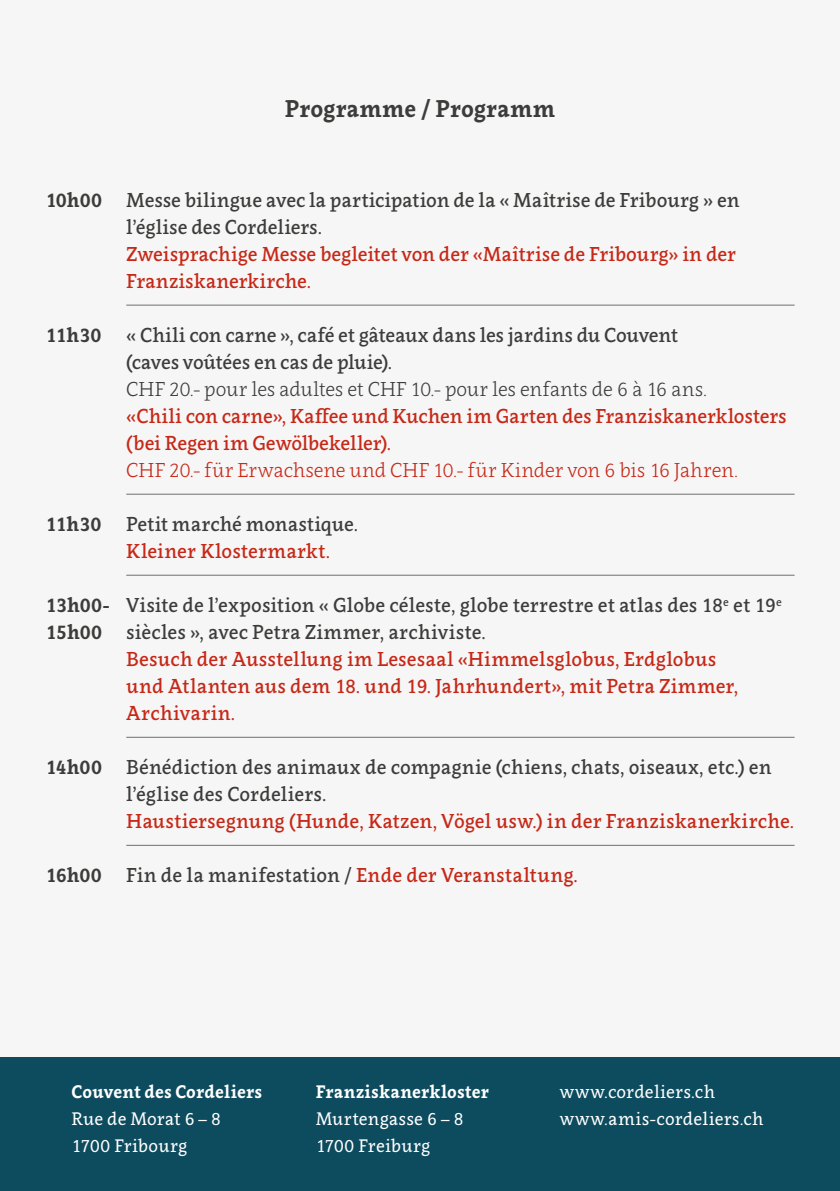
<style>
.page{position:relative;width:840px;height:1191px;background:#fff}
.page>*{position:absolute;margin:0;border:0;box-sizing:border-box;transform-origin:0 0}
.t1{font:700 24px "Clavo";color:#3c3c3b;scale:.94 1}
.t2{font:500 20px/27px "Clavo";color:#3c3c3b;scale:.94 1}
.t3{font:500 20px/27px "Clavo";color:#c62817;scale:.94 1}
.t4{font:300 20px "Clavo";letter-spacing:-.01em;color:#c62817;scale:.94 1}
.t5{font:300 20px "Clavo";letter-spacing:-.015em;color:#3c3c3b;scale:.94 1}
.t6{font:700 20px/27px "Clavo";letter-spacing:-.02em;color:#3c3c3b;scale:.94 1}
.t7{font:18px/27px "Clavo";letter-spacing:.005em;color:#fff;scale:.94 1}
.t8{font:700 18px "Clavo";letter-spacing:.01em;color:#fff;scale:.94 1}
.s1{font-weight:700}
.s2{color:#c62817}
.s3{color:#cd171a}
</style>
<div class="page">
<div style="left:0;top:0;width:839px;height:1191px;background:#f6f6f6"></div>
<div style="left:0;top:1057px;width:839px;height:134px;background:#0d4c5f"></div>
<hr style="left:126px;top:305px;width:668px;height:1px;background:#706f6f">
<hr style="left:126px;top:494px;width:668px;height:1px;background:#706f6f">
<hr style="left:126px;top:575px;width:668px;height:1px;background:#706f6f">
<hr style="left:126px;top:737px;width:668px;height:1px;background:#706f6f">
<hr style="left:126px;top:845px;width:668px;height:1px;background:#706f6f">
<p class="t1" style="left:284px;top:91px;width:289px">Programme / Programm</p>
<p class="t2" style="left:126px;top:186px;width:653px;text-indent:-81px"><span class="s1">10h00</span> Messe bilingue avec la participation de la « Maîtrise de Fribourg » en l’église des Cordeliers.</p>
<p class="t3" style="left:126px;top:240px;width:650px">Zweisprachige Messe begleitet von der «Maîtrise de Fribourg» in der<br>Franziskanerkirche.</p>
<p class="t2" style="left:126px;top:321px;width:588px;text-indent:-81px"><span class="s1">11h30</span> « Chili con carne », café et gâteaux dans les jardins du Couvent (caves voûtées en cas de pluie).</p>
<p class="t5" style="left:126px;top:375px;width:619px">CHF 20.- pour les adultes et CHF 10.- pour les enfants de 6 à 16 ans.</p>
<p class="t3" style="left:126px;top:402px;width:703px">«Chili con carne», Kaffee und Kuchen im Garten des Franziskanerklosters (bei Regen im Gewölbekeller).</p>
<p class="t4" style="left:126px;top:456px;width:652px">CHF 20.- für Erwachsene und CHF 10.- für Kinder von 6 bis 16 Jahren.</p>
<p class="t2" style="left:126px;top:510px;width:248px;text-indent:-81px"><span class="s1">11h30</span> Petit marché monastique.<br><span class="s2">Kleiner Klostermarkt.</span></p>
<p class="t6" style="left:45px;top:591px;width:70px">13h00-<br>15h00</p>
<p class="t2" style="left:126px;top:591px;width:698px">Visite de l’exposition « Globe céleste, globe terrestre et atlas des 18<sup>e</sup> et 19<sup>e </sup>siècles », avec Petra Zimmer, archiviste.</p>
<p class="t3" style="left:126px;top:645px;width:652px">Besuch der Ausstellung im Lesesaal «Himmelsglobus, Erdglobus und Atlanten aus dem 18. und 19. Jahrhundert», mit Petra Zimmer,<br>Archivarin.</p>
<p class="t2" style="left:126px;top:753px;width:687px;text-indent:-81px"><span class="s1">14h00</span> Bénédiction des animaux de compagnie (chiens, chats, oiseaux, etc.) en l’église des Cordeliers.</p>
<p class="t3" style="left:126px;top:807px;width:711px">Haustiersegnung (Hunde, Katzen, Vögel usw.) in der Franziskanerkirche.</p>
<p class="t2" style="left:45px;top:861px;width:567px"><span class="s1">16h00</span> Fin de la manifestation / <span class="s2">Ende der Veranstaltung</span><span class="s3">.</span></p>
<p class="t8" style="left:72px;top:1079px;width:204px">Couvent des Cordeliers</p>
<p class="t7" style="left:72px;top:1104px;width:161px">Rue de Morat 6 – 8<br>1700 Fribourg</p>
<p class="t8" style="left:315px;top:1079px;width:186px">Franziskanerkloster</p>
<p class="t7" style="left:315px;top:1104px;width:159px">Murtengasse 6 – 8<br>1700 Freiburg</p>
<p class="t7" style="left:559px;top:1077px;width:218px">www.cordeliers.ch www.amis-cordeliers.ch</p>
</div>
